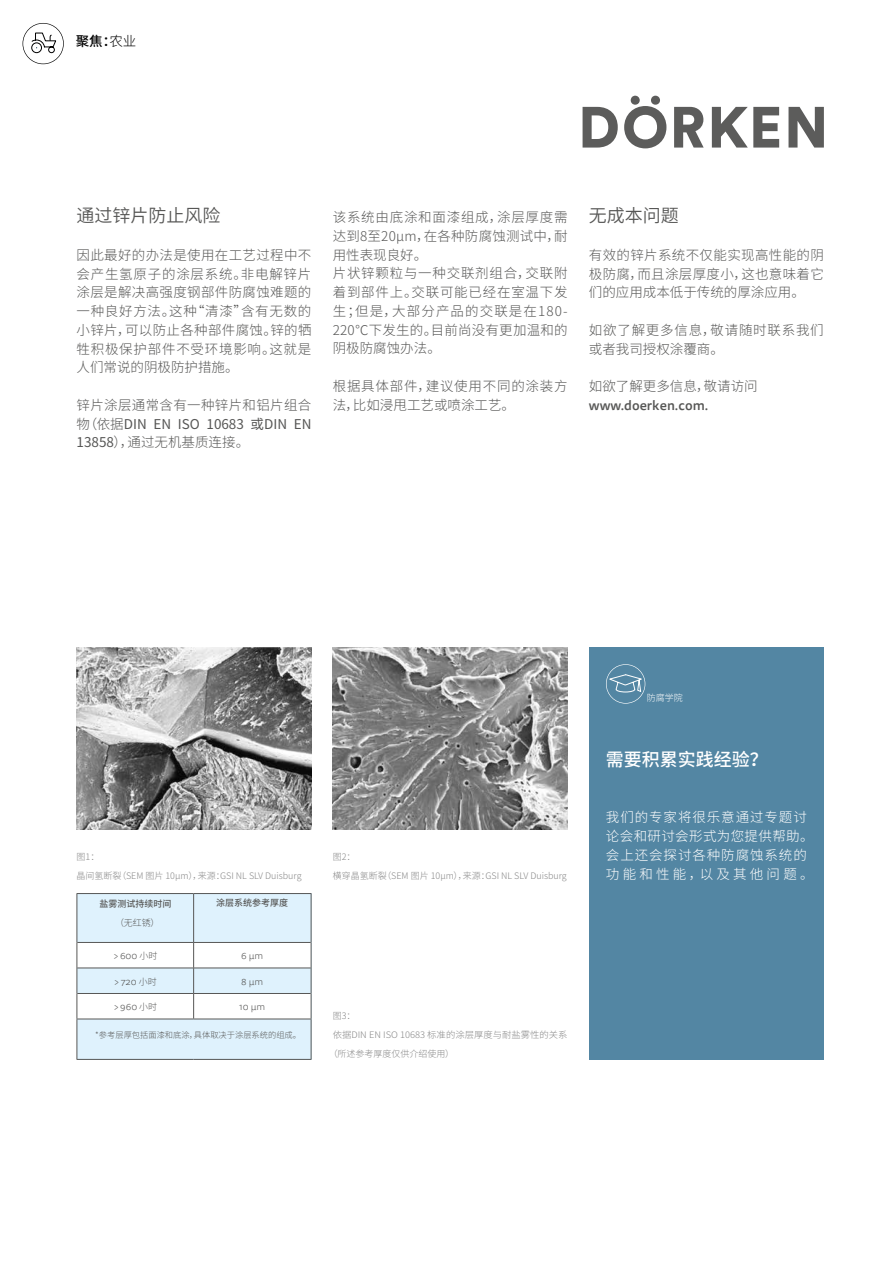
<style>
.page{position:relative;width:893px;height:1263px;background:#fff}
.page>*{position:absolute;margin:0;border:0;box-sizing:border-box;transform-origin:0 0}
.t1{font:18px "Source Han Sans CN";color:#575756}
.t2{font:500 18px "Source Han Sans CN";color:#fff}
.t3{font:300 13.5px/18.8px "Source Han Sans CN";letter-spacing:.025em;color:#575756;text-align:justify}
.t4{font:300 13.5px/18.8px "Source Han Sans CN";letter-spacing:.055em;color:#575756}
.t5{font:300 13.5px/18.8px "Source Han Sans CN";letter-spacing:.07em;color:#fff}
.t6{font:500 13.5px "Tisa Sans OT";color:#575756}
.t7{font:300 13.5px "Source Han Sans CN";color:#575756}
.t8{font:500 13.5px "Source Han Sans CN";color:#000}
.t9{font:300 9.75px "Tisa Sans OT";color:#575756}
.t10{font:300 9px/18.8px "Source Han Sans CN";color:#878787}
.t11{font:300 9px "Source Han Sans CN";color:#878787;scale:1.04 1}
.t12{font:500 9px "Source Han Sans CN";color:#575756}
.t13{font:300 9px "Source Han Sans CN";color:#575756}
.t14{font:300 9px "Source Han Sans CN";color:#fff}
.t15{font:300 8.25px "Source Han Sans CN";color:#575756}
.s1{font-weight:300}
.s2{font-weight:400}
.s3{font-family:"Source Han Sans CN";font-size:9px}
</style>
<div class="page">
<img style="left:77px;top:647px;width:234px;height:183px">
<img style="left:333px;top:647px;width:235px;height:183px">
<div style="left:77px;top:893px;width:234px;height:167px;background:#dff2fd"></div>
<hr style="left:77px;top:1019px;width:1px;height:40px;background:#575756">
<hr style="left:311px;top:1019px;width:1px;height:40px;background:#575756">
<hr style="left:77px;top:1059px;width:117px;height:1px;background:#575756">
<hr style="left:194px;top:1059px;width:117px;height:1px;background:#575756">
<svg style="left:77px;top:893px;width:235px;height:126px"></svg>
<hr style="left:77px;top:1018px;width:117px;height:1px;background:#575756">
<hr style="left:194px;top:1018px;width:117px;height:1px;background:#575756">
<div style="left:589px;top:647px;width:235px;height:413px;background:#5386a3"></div>
<svg style="left:606px;top:664px;width:39px;height:40px"></svg>
<svg style="left:583px;top:96px;width:241px;height:52px"></svg>
<svg style="left:23px;top:23px;width:41px;height:41px"></svg>
<p class="t8" style="left:76px;top:34px;width:62px">聚焦：<span class="s1">农业</span></p>
<h1 class="t1" style="left:77px;top:206px;width:146px">通过锌片防止风险</h1>
<p class="t3" style="left:77px;top:246px;width:236px">因此最好的办法是使用在工艺过程中不会产生氢原子的涂层系统。非电解锌片涂层是解决高强度钢部件防腐蚀难题的一种良好方法。这种“清漆”含有无数的小锌片，可以防止各种部件腐蚀。锌的牺牲积极保护部件不受环境影响。这就是人们常说的阴极防护措施。</p>
<p class="t3" style="left:77px;top:396px;width:236px">锌片涂层通常含有一种锌片和铝片组合物（依据<span class="s2">DIN EN ISO 10683 或DIN EN 13858</span>），通过无机基质连接。</p>
<p class="t4" style="left:333px;top:208px;width:236px">该系统由底涂和面漆组成，涂层厚度需达到8至20μm，在各种防腐蚀测试中，耐用性表现良好。<br>片状锌颗粒与一种交联剂组合，交联附着到部件上。交联可能已经在室温下发生；但是，大部分产品的交联是在180-<br>220℃下发生的。目前尚没有更加温和的阴极防腐蚀办法。</p>
<p class="t4" style="left:333px;top:377px;width:236px">根据具体部件，建议使用不同的涂装方法，比如浸甩工艺或喷涂工艺。</p>
<h1 class="t1" style="left:589px;top:206px;width:91px">无成本问题</h1>
<p class="t3" style="left:589px;top:246px;width:236px">有效的锌片系统不仅能实现高性能的阴极防腐，而且涂层厚度小，这也意味着它们的应用成本低于传统的厚涂应用。</p>
<p class="t4" style="left:589px;top:321px;width:236px">如欲了解更多信息，敬请随时联系我们或者我司授权涂覆商。</p>
<p class="t7" style="left:589px;top:379px;width:170px">如欲了解更多信息，敬请访问</p>
<p class="t6" style="left:589px;top:397px;width:121px">www.doerken.com.</p>
<p class="t10" style="left:77px;top:847px;width:227px">图1：<br>晶间氢断裂（SEM 图片 10μm），来源：GSI NL SLV Duisburg</p>
<p class="t10" style="left:333px;top:847px;width:236px">图2：<br>横穿晶氢断裂（SEM 图片 10μm），来源：GSI NL SLV Duisburg</p>
<p class="t12" style="left:99px;top:898px;width:73px">盐雾测试持续时间</p>
<p class="t13" style="left:115px;top:917px;width:46px">（无红锈）</p>
<p class="t12" style="left:216px;top:897px;width:73px">涂层系统参考厚度</p>
<p class="t9" style="left:113px;top:950px;width:46px">&gt;600 <span class="s3">小时</span></p>
<p class="t9" style="left:241px;top:950px;width:24px">6 μm</p>
<p class="t9" style="left:114px;top:976px;width:44px">&gt;720 <span class="s3">小时</span></p>
<p class="t9" style="left:241px;top:976px;width:23px">8 μm</p>
<p class="t9" style="left:113px;top:1001px;width:45px">&gt;960 <span class="s3">小时</span></p>
<p class="t9" style="left:239px;top:1001px;width:28px">10 μm</p>
<p class="t15" style="left:95px;top:1030px;width:207px">*参考层厚包括面漆和底涂，具体取决于涂层系统的组成。</p>
<p class="t10" style="left:333px;top:1007px;width:24px">图3：</p>
<p class="t11" style="left:333px;top:1030px;width:227px">依据DIN EN ISO 10683 标准的涂层厚度与耐盐雾性的关系</p>
<p class="t11" style="left:328px;top:1048px;width:122px">（所述参考厚度仅供介绍使用）</p>
<p class="t14" style="left:647px;top:692px;width:37px">防腐学院</p>
<h1 class="t2" style="left:606px;top:749px;width:163px">需要积累实践经验？</h1>
<p class="t5" style="left:606px;top:808px;width:209px">我们的专家将很乐意通过专题讨论会和研讨会形式为您提供帮助。会上还会探讨各种防腐蚀系统的功能和性能，以及其他问题。</p>
</div>
